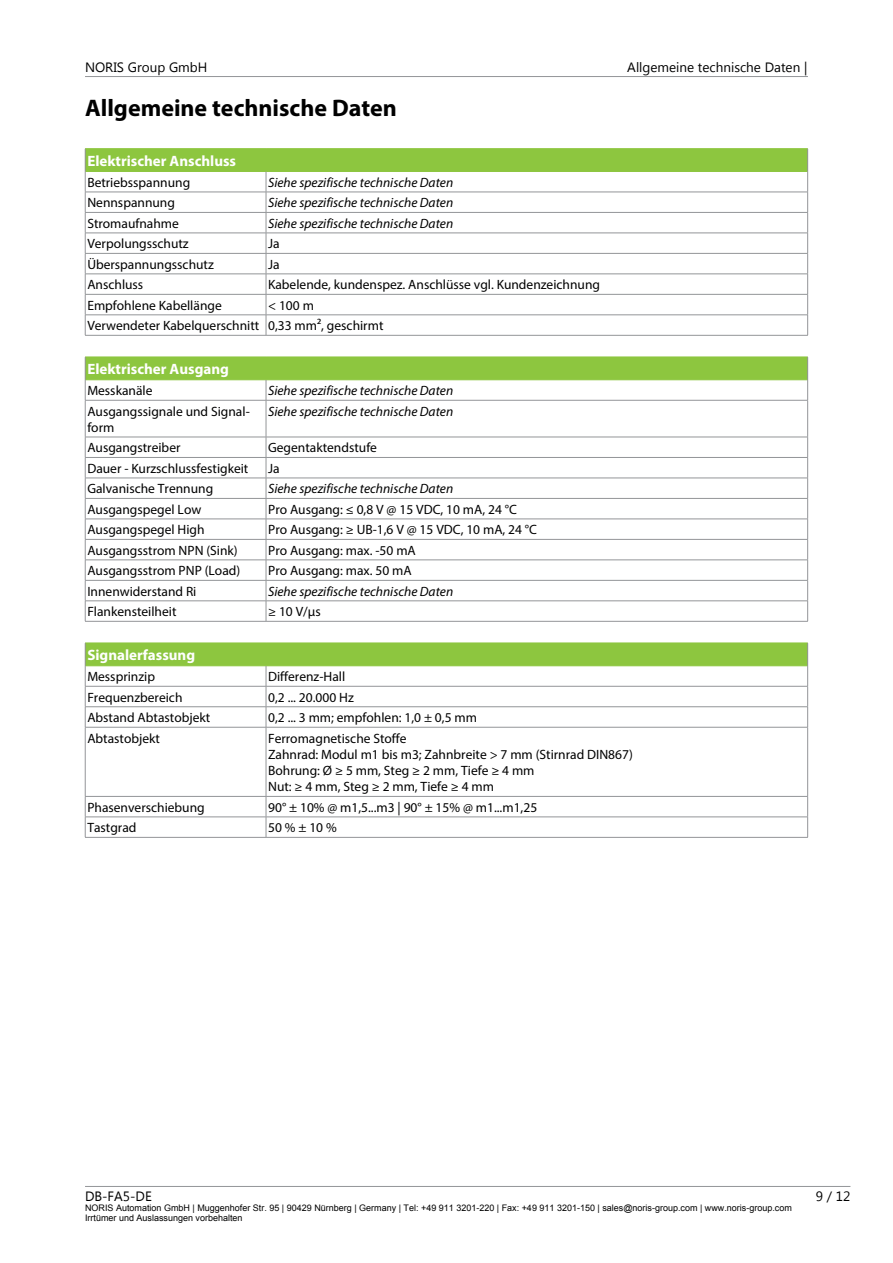
<style>
.page{position:relative;width:893px;height:1263px;background:#fff}
.page>*{position:absolute;margin:0;border:0;box-sizing:border-box;transform-origin:0 0}
.t1{font:700 24px "Myriad Pro";color:#000}
.t2{font:700 15px "Myriad Pro";color:#fff}
.t3{font:13.5px/16.2px "Myriad Pro";color:#000}
.t4{font:italic 13.5px "Myriad Pro";color:#000}
.t5{font:13.5px "Segoe UI";color:#000}
.t6{font:9px/10.4px "Arial";color:#000}
</style>
<div class="page">
<hr style="left:85px;top:76px;width:723px;height:1px;background:#939598">
<hr style="left:85px;top:1186px;width:765px;height:1px;background:#939598">
<div style="left:85px;top:149px;width:723px;height:22px;background:#8dc63f"></div>
<svg style="left:86px;top:172px;width:721px;height:163px"></svg>
<hr style="left:85px;top:148px;width:181px;height:1px;background:#8dc63f">
<hr style="left:266px;top:148px;width:542px;height:1px;background:#8dc63f">
<hr style="left:85px;top:171px;width:181px;height:1px;background:#8dc63f">
<hr style="left:266px;top:171px;width:541px;height:1px;background:#8dc63f">
<hr style="left:85px;top:192px;width:181px;height:1px;background:#939598">
<hr style="left:266px;top:192px;width:542px;height:1px;background:#939598">
<hr style="left:85px;top:212px;width:181px;height:1px;background:#939598">
<hr style="left:266px;top:212px;width:542px;height:1px;background:#939598">
<hr style="left:85px;top:233px;width:181px;height:1px;background:#939598">
<hr style="left:266px;top:233px;width:542px;height:1px;background:#939598">
<hr style="left:85px;top:253px;width:181px;height:1px;background:#939598">
<hr style="left:266px;top:253px;width:542px;height:1px;background:#939598">
<hr style="left:85px;top:274px;width:181px;height:1px;background:#939598">
<hr style="left:266px;top:274px;width:542px;height:1px;background:#939598">
<hr style="left:85px;top:294px;width:181px;height:1px;background:#939598">
<hr style="left:266px;top:294px;width:542px;height:1px;background:#939598">
<hr style="left:85px;top:315px;width:181px;height:1px;background:#939598">
<svg style="left:85px;top:149px;width:1px;height:186px"></svg>
<hr style="left:266px;top:315px;width:542px;height:1px;background:#939598">
<svg style="left:266px;top:172px;width:1px;height:163px"></svg>
<svg style="left:807px;top:149px;width:1px;height:186px"></svg>
<hr style="left:85px;top:335px;width:181px;height:1px;background:#939598">
<hr style="left:266px;top:335px;width:542px;height:1px;background:#939598">
<div style="left:85px;top:357px;width:723px;height:23px;background:#8dc63f"></div>
<svg style="left:86px;top:380px;width:721px;height:241px"></svg>
<svg style="left:85px;top:357px;width:1px;height:43px"></svg>
<svg style="left:266px;top:380px;width:1px;height:20px"></svg>
<svg style="left:807px;top:357px;width:1px;height:43px"></svg>
<hr style="left:85px;top:400px;width:181px;height:1px;background:#939598">
<hr style="left:85px;top:400px;width:1px;height:37px;background:#939598">
<hr style="left:266px;top:400px;width:542px;height:1px;background:#939598">
<hr style="left:266px;top:400px;width:1px;height:37px;background:#939598">
<hr style="left:807px;top:400px;width:1px;height:37px;background:#939598">
<hr style="left:85px;top:437px;width:181px;height:1px;background:#939598">
<hr style="left:266px;top:437px;width:542px;height:1px;background:#939598">
<hr style="left:85px;top:457px;width:181px;height:1px;background:#939598">
<hr style="left:266px;top:457px;width:542px;height:1px;background:#939598">
<hr style="left:85px;top:478px;width:181px;height:1px;background:#939598">
<hr style="left:266px;top:478px;width:542px;height:1px;background:#939598">
<hr style="left:85px;top:498px;width:181px;height:1px;background:#939598">
<hr style="left:266px;top:498px;width:542px;height:1px;background:#939598">
<hr style="left:85px;top:519px;width:181px;height:1px;background:#939598">
<hr style="left:266px;top:519px;width:542px;height:1px;background:#939598">
<hr style="left:85px;top:539px;width:181px;height:1px;background:#939598">
<hr style="left:266px;top:539px;width:542px;height:1px;background:#939598">
<hr style="left:85px;top:560px;width:181px;height:1px;background:#939598">
<hr style="left:266px;top:560px;width:542px;height:1px;background:#939598">
<hr style="left:85px;top:580px;width:181px;height:1px;background:#939598">
<hr style="left:266px;top:580px;width:542px;height:1px;background:#939598">
<hr style="left:85px;top:601px;width:181px;height:1px;background:#939598">
<svg style="left:85px;top:437px;width:1px;height:184px"></svg>
<hr style="left:266px;top:601px;width:542px;height:1px;background:#939598">
<svg style="left:266px;top:437px;width:1px;height:184px"></svg>
<svg style="left:807px;top:437px;width:1px;height:184px"></svg>
<hr style="left:85px;top:621px;width:181px;height:1px;background:#939598">
<hr style="left:266px;top:621px;width:542px;height:1px;background:#939598">
<div style="left:85px;top:643px;width:723px;height:23px;background:#8dc63f"></div>
<svg style="left:86px;top:666px;width:721px;height:171px"></svg>
<hr style="left:85px;top:686px;width:181px;height:1px;background:#939598">
<hr style="left:266px;top:686px;width:542px;height:1px;background:#939598">
<hr style="left:85px;top:706px;width:181px;height:1px;background:#939598">
<svg style="left:85px;top:643px;width:1px;height:84px"></svg>
<hr style="left:266px;top:706px;width:542px;height:1px;background:#939598">
<svg style="left:266px;top:666px;width:1px;height:61px"></svg>
<svg style="left:807px;top:643px;width:1px;height:84px"></svg>
<hr style="left:85px;top:727px;width:181px;height:1px;background:#939598">
<hr style="left:85px;top:727px;width:1px;height:69px;background:#939598">
<hr style="left:266px;top:727px;width:542px;height:1px;background:#939598">
<hr style="left:266px;top:727px;width:1px;height:69px;background:#939598">
<hr style="left:807px;top:727px;width:1px;height:69px;background:#939598">
<hr style="left:85px;top:796px;width:181px;height:1px;background:#939598">
<hr style="left:266px;top:796px;width:542px;height:1px;background:#939598">
<hr style="left:85px;top:817px;width:181px;height:1px;background:#939598">
<svg style="left:85px;top:797px;width:1px;height:40px"></svg>
<hr style="left:266px;top:817px;width:542px;height:1px;background:#939598">
<svg style="left:266px;top:797px;width:1px;height:40px"></svg>
<svg style="left:807px;top:796px;width:1px;height:41px"></svg>
<hr style="left:85px;top:837px;width:181px;height:1px;background:#939598">
<hr style="left:266px;top:837px;width:542px;height:1px;background:#939598">
<p class="t5" style="left:85px;top:58px;width:124px">NORIS Group GmbH</p>
<p class="t5" style="left:627px;top:58px;width:181px">Allgemeine technische Daten |</p>
<h1 class="t1" style="left:85px;top:92px;width:313px">Allgemeine technische Daten</h1>
<p class="t2" style="left:87px;top:151px;width:150px">Elektrischer Anschluss</p>
<p class="t3" style="left:87px;top:174px;width:104px">Betriebsspannung</p>
<p class="t4" style="left:268px;top:174px;width:187px">Siehe spezifische technische Daten</p>
<p class="t3" style="left:87px;top:194px;width:89px">Nennspannung</p>
<p class="t4" style="left:268px;top:194px;width:187px">Siehe spezifische technische Daten</p>
<p class="t3" style="left:87px;top:215px;width:93px">Stromaufnahme</p>
<p class="t4" style="left:268px;top:215px;width:187px">Siehe spezifische technische Daten</p>
<p class="t3" style="left:87px;top:235px;width:103px">Verpolungsschutz</p>
<p class="t3" style="left:268px;top:235px;width:13px">Ja</p>
<p class="t3" style="left:87px;top:256px;width:128px">Überspannungsschutz</p>
<p class="t3" style="left:268px;top:256px;width:13px">Ja</p>
<p class="t3" style="left:87px;top:276px;width:57px">Anschluss</p>
<p class="t3" style="left:268px;top:276px;width:333px">Kabelende, kundenspez. Anschlüsse vgl. Kundenzeichnung</p>
<p class="t3" style="left:87px;top:297px;width:136px">Empfohlene Kabellänge</p>
<p class="t3" style="left:87px;top:295px;width:298px;line-height:20.5px;text-indent:181px">&lt; 100 m<br>Verwendeter Kabelquerschnitt 0,33 mm², geschirmt</p>
<p class="t2" style="left:87px;top:359px;width:143px">Elektrischer Ausgang</p>
<p class="t3" style="left:87px;top:382px;width:67px">Messkanäle</p>
<p class="t4" style="left:268px;top:382px;width:187px">Siehe spezifische technische Daten</p>
<p class="t3" style="left:87px;top:403px;width:164px">Ausgangssignale und Signal&shy;form</p>
<p class="t4" style="left:268px;top:403px;width:187px">Siehe spezifische technische Daten</p>
<p class="t3" style="left:87px;top:439px;width:95px">Ausgangstreiber</p>
<p class="t3" style="left:268px;top:439px;width:110px">Gegentaktendstufe</p>
<p class="t3" style="left:87px;top:460px;width:163px">Dauer - Kurzschlussfestigkeit</p>
<p class="t3" style="left:268px;top:460px;width:13px">Ja</p>
<p class="t3" style="left:87px;top:480px;width:127px">Galvanische Trennung</p>
<p class="t4" style="left:268px;top:480px;width:187px">Siehe spezifische technische Daten</p>
<p class="t3" style="left:87px;top:501px;width:116px">Ausgangspegel Low</p>
<p class="t3" style="left:268px;top:501px;width:250px">Pro Ausgang: ≤ 0,8 V @ 15 VDC, 10 mA, 24 °C</p>
<p class="t3" style="left:87px;top:521px;width:119px">Ausgangspegel High</p>
<p class="t3" style="left:268px;top:521px;width:270px">Pro Ausgang: ≥ UB-1,6 V @ 15 VDC, 10 mA, 24 °C</p>
<p class="t3" style="left:87px;top:542px;width:152px">Ausgangsstrom NPN (Sink)</p>
<p class="t3" style="left:268px;top:542px;width:149px">Pro Ausgang: max. -50 mA</p>
<p class="t3" style="left:87px;top:562px;width:154px">Ausgangsstrom PNP (Load)</p>
<p class="t3" style="left:268px;top:562px;width:145px">Pro Ausgang: max. 50 mA</p>
<p class="t3" style="left:87px;top:583px;width:111px">Innenwiderstand Ri</p>
<p class="t4" style="left:268px;top:583px;width:187px">Siehe spezifische technische Daten</p>
<p class="t3" style="left:87px;top:603px;width:91px">Flankensteilheit</p>
<p class="t3" style="left:268px;top:603px;width:54px">≥ 10 V/µs</p>
<p class="t2" style="left:87px;top:645px;width:109px">Signalerfassung</p>
<p class="t3" style="left:87px;top:668px;width:69px">Messprinzip</p>
<p class="t3" style="left:268px;top:668px;width:79px">Differenz-Hall</p>
<p class="t3" style="left:87px;top:689px;width:97px">Frequenzbereich</p>
<p class="t3" style="left:268px;top:689px;width:87px">0,2 ... 20.000 Hz</p>
<p class="t3" style="left:87px;top:709px;width:124px">Abstand Abtastobjekt</p>
<p class="t3" style="left:268px;top:709px;width:210px">0,2 ... 3 mm; empfohlen: 1,0 ± 0,5 mm</p>
<p class="t3" style="left:87px;top:730px;width:74px">Abtastobjekt</p>
<p class="t3" style="left:268px;top:730px;width:366px">Ferromagnetische Stoffe<br>Zahnrad: Modul m1 bis m3; Zahnbreite &gt; 7 mm (Stirnrad DIN867)<br>Bohrung: Ø ≥ 5 mm, Steg ≥ 2 mm, Tiefe ≥ 4 mm<br>Nut: ≥ 4 mm, Steg ≥ 2 mm, Tiefe ≥ 4 mm</p>
<p class="t3" style="left:87px;top:799px;width:119px">Phasenverschiebung</p>
<p class="t3" style="left:268px;top:799px;width:271px">90° ± 10% @ m1,5...m3 | 90° ± 15% @ m1...m1,25</p>
<p class="t3" style="left:87px;top:819px;width:51px">Tastgrad</p>
<p class="t3" style="left:268px;top:819px;width:70px">50 % ± 10 %</p>
<p class="t5" style="left:85px;top:1186px;width:68px">DB-FA5-DE</p>
<p class="t6" style="left:85px;top:1202px;width:708px">NORIS Automation GmbH | Muggenhofer Str. 95 | 90429 Nürnberg | Germany | Tel: +49 911 3201-220 | Fax: +49 911 3201-150 | sales@noris-group.com | www.noris-group.com<br>Irrtümer und Auslassungen vorbehalten</p>
<p class="t5" style="left:816px;top:1186px;width:36px">9 / 12</p>
</div>
